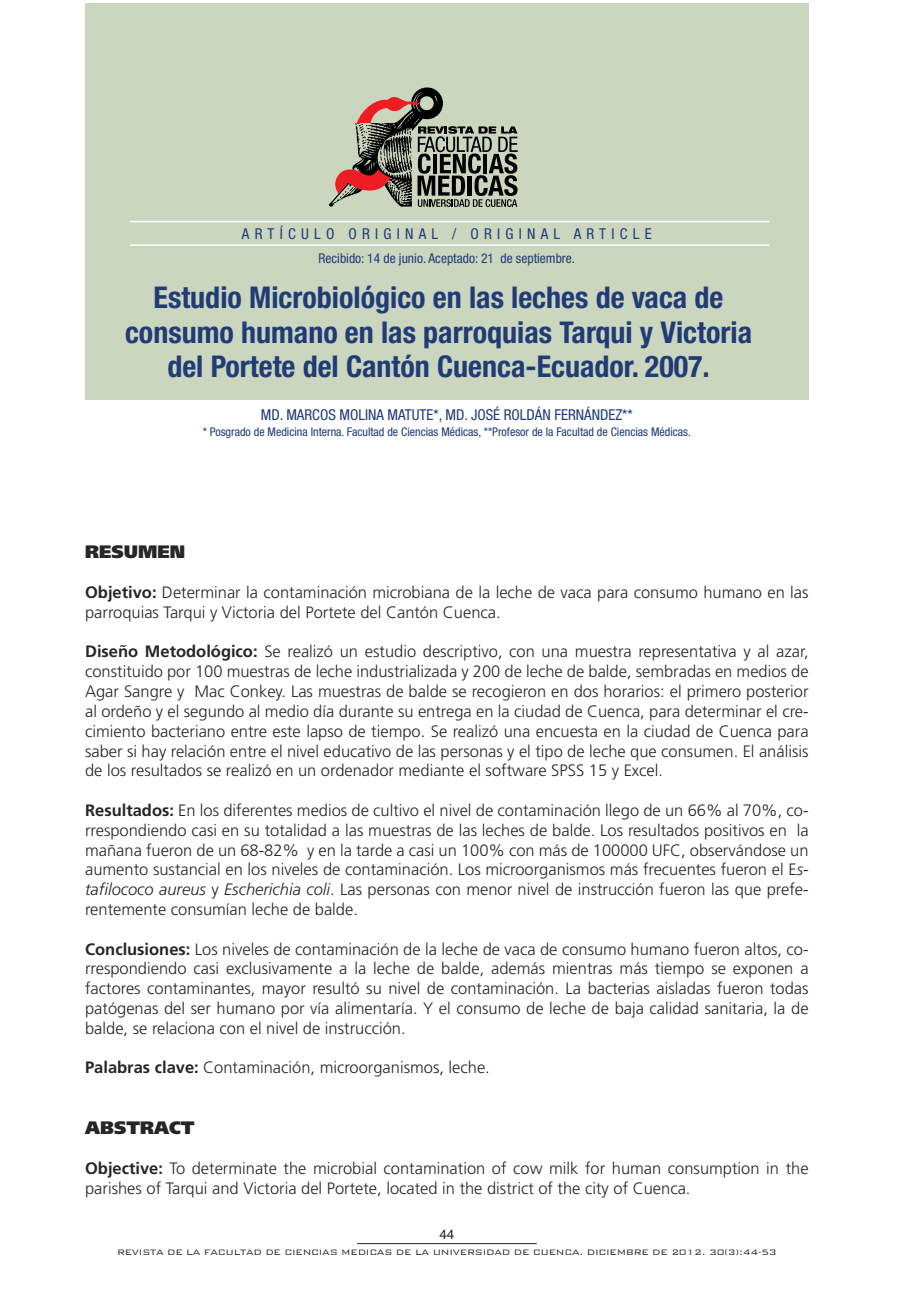
<style>
.page{position:relative;width:915px;height:1306px;background:#fff}
.page>*{position:absolute;margin:0;border:0;box-sizing:border-box;transform-origin:0 0}
.t1{font:700 condensed 30px/34.5px "Helvetica Neue LT Std";color:#203b76;text-align:center}
.t2{font:900 18px "Frutiger";color:#272627}
.t3{font:300 16.5px/19.8px "Frutiger";color:#272627;text-align:justify}
.t4{font:condensed 15px "Helvetica Neue LT Std";color:#203b76}
.t5{font:condensed 15px "Helvetica Neue LT Std";letter-spacing:.35em;color:#203b76}
.t6{font:condensed 13.5px "Helvetica Neue LT Std";color:#203b76}
.t7{font:13.5px "Helvetica";color:#272627}
.t8{font:condensed 12px "Helvetica Neue LT Std";color:#203b76}
.t9{font:300 10.5px "Bank Gothic";letter-spacing:-.025em;color:#272627}
.s1{font-weight:700}
.s2{font-style:italic}
</style>
<div class="page">
<div style="left:85px;top:3px;width:723px;height:396px;background:#cbd6bf"></div>
<svg style="left:328px;top:87px;width:189px;height:120px"></svg>
<hr style="left:130px;top:221px;width:639px;height:1px;background:#fff">
<hr style="left:130px;top:244px;width:639px;height:2px;background:#fff">
<hr style="left:357px;top:1243px;width:179px;height:1px;background:#272627">
<p class="t5" style="left:242px;top:228px;width:411px">ARTÍCULO ORIGINAL / ORIGINAL ARTICLE</p>
<p class="t6" style="left:318px;top:253px;width:258px">Recibido: 14 de junio. Aceptado: 21 de septiembre.</p>
<h1 class="t1" style="left:125px;top:283px;width:628px">Estudio Microbiológico en las leches de vaca de consumo humano en las parroquias Tarqui y Victoria del Portete del Cantón Cuenca-Ecuador. 2007.</h1>
<p class="t4" style="left:261px;top:410px;width:373px">MD. MARCOS MOLINA MATUTE*, MD. JOSÉ ROLDÁN FERNÁNDEZ**</p>
<p class="t8" style="left:203px;top:428px;width:489px">* Posgrado de Medicina Interna. Facultad de Ciencias Médicas, **Profesor de la Facultad de Ciencias Médicas.</p>
<p class="t2" style="left:85px;top:544px;width:101px">RESUMEN</p>
<p class="t3" style="left:85px;top:583px;width:724px"><span class="s1">Objetivo:</span> Determinar la contaminación microbiana de la leche de vaca para consumo humano en las parroquias Tarqui y Victoria del Portete del Cantón Cuenca.</p>
<p class="t3" style="left:85px;top:643px;width:724px"><span class="s1">Diseño Metodológico:</span> Se realizó un estudio descriptivo, con una muestra representativa y al azar, constituido por 100 muestras de leche industrializada y 200 de leche de balde, sembradas en medios de Agar Sangre y Mac Conkey. Las muestras de balde se recogieron en dos horarios: el primero posterior al ordeño y el segundo al medio día durante su entrega en la ciudad de Cuenca, para determinar el cre&shy;cimiento bacteriano entre este lapso de tiempo. Se realizó una encuesta en la ciudad de Cuenca para saber si hay relación entre el nivel educativo de las personas y el tipo de leche que consumen. El análisis de los resultados se realizó en un ordenador mediante el software SPSS 15 y Excel.</p>
<p class="t3" style="left:85px;top:801px;width:724px"><span class="s1">Resultados:</span> En los diferentes medios de cultivo el nivel de contaminación llego de un 66% al 70%, co&shy;rrespondiendo casi en su totalidad a las muestras de las leches de balde. Los resultados positivos en la mañana fueron de un 68-82% y en la tarde a casi un 100% con más de 100000 UFC, observándose un aumento sustancial en los niveles de contaminación. Los microorganismos más frecuentes fueron el E<span class="s2">s&shy;tafilococo aureus</span> y <span class="s2">Escherichia coli</span>. Las personas con menor nivel de instrucción fueron las que prefe&shy;rentemente consumían leche de balde.</p>
<p class="t3" style="left:85px;top:940px;width:724px"><span class="s1">Conclusiones:</span> Los niveles de contaminación de la leche de vaca de consumo humano fueron altos, co&shy;rrespondiendo casi exclusivamente a la leche de balde, además mientras más tiempo se exponen a factores contaminantes, mayor resultó su nivel de contaminación. La bacterias aisladas fueron todas patógenas del ser humano por vía alimentaría. Y el consumo de leche de baja calidad sanitaria, la de balde, se relaciona con el nivel de instrucción.</p>
<p class="t3" style="left:85px;top:1059px;width:406px"><span class="s1">Palabras clave:</span> Contaminación, microorganismos, leche.</p>
<p class="t2" style="left:85px;top:1120px;width:111px">ABSTRACT</p>
<p class="t3" style="left:85px;top:1159px;width:724px"><span class="s1">Objective:</span> To determinate the microbial contamination of cow milk for human consumption in the parishes of Tarqui and Victoria del Portete, located in the district of the city of Cuenca.</p>
<p class="t7" style="left:439px;top:1228px;width:17px">44</p>
<p class="t9" style="left:117px;top:1246px;width:661px">REVISTA DE LA FACULTAD DE CIENCIAS MEDICAS DE LA UNIVERSIDAD DE CUENCA. DICIEMbRE DE 2012. 30(3):44-53</p>
</div>
